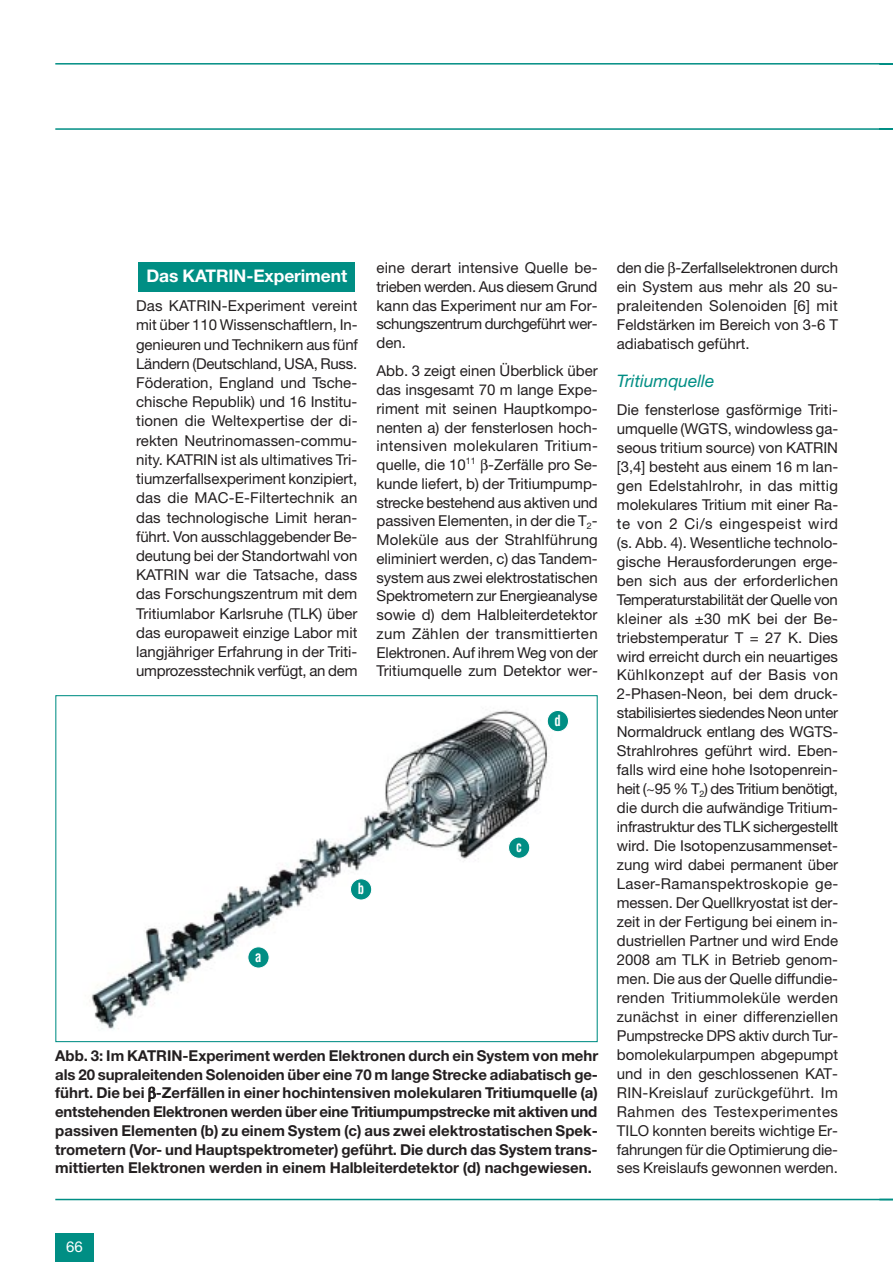
<style>
.page{position:relative;width:893px;height:1262px;background:#fff}
.page>*{position:absolute;margin:0;border:0;box-sizing:border-box;transform-origin:0 0}
.t1{font:700 17.4px "Helvetica Neue";letter-spacing:-.005em;color:#fff}
.t2{font:italic 17.25px "Helvetica Neue";color:#008e84}
.t3{font:15px/18.9px "Helvetica Neue";color:#231f20;text-align:justify}
.t4{font:700 15px/18.8px "Helvetica Neue";color:#231f20;text-align:justify}
.t5{font:700 condensed 15px "Helvetica";color:#fff;scale:.85 1}
.t6{font:15px "Helvetica Neue";color:#fff}
</style>
<div class="page">
<div style="left:138px;top:262px;width:216px;height:30px;background:#008e84"></div>
<hr style="left:55px;top:63px;width:837px;height:2px;background:#008e84">
<hr style="left:55px;top:128px;width:837px;height:2px;background:#008e84">
<hr style="left:55px;top:1198px;width:837px;height:2px;background:#008e84">
<div style="left:55px;top:1233px;width:39px;height:29px;background:#008e84"></div>
<img style="left:89px;top:710px;width:459px;height:320px">
<svg style="left:247px;top:946px;width:23px;height:22px"></svg>
<svg style="left:508px;top:836px;width:22px;height:22px"></svg>
<svg style="left:350px;top:878px;width:22px;height:22px"></svg>
<svg style="left:546px;top:710px;width:23px;height:22px"></svg>
<p class="t1" style="left:146px;top:270px;width:202px">Das KATRIN-Experiment</p>
<p class="t3" style="left:136px;top:297px;width:223px">Das KATRIN-Experiment vereint mit über 110 Wissenschaftlern, In&shy;genieuren und Technikern aus fünf Ländern (Deutschland, USA, Russ.<br>Föderation, England und Tsche&shy;chische Republik) und 16 Institu&shy;tionen die Weltexpertise der di&shy;rekten Neutrinomassen-commu&shy;nity. KATRIN ist als ultimatives Tri&shy;tiumzerfallsexperiment konzipiert, das die MAC-E-Filtertechnik an das technologische Limit heran&shy;führt. Von ausschlaggebender Be&shy;deutung bei der Standortwahl von KATRIN war die Tatsache, dass das Forschungszentrum mit dem Tritiumlabor Karlsruhe (TLK) über das europaweit einzige Labor mit langjähriger Erfahrung in der Triti&shy;umprozesstechnik verfügt, an dem</p>
<p class="t3" style="left:376px;top:260px;width:223px">eine derart intensive Quelle be&shy;trieben werden. Aus diesem Grund kann das Experiment nur am For&shy;schungszentrum durchgeführt wer&shy;den.</p>
<p class="t3" style="left:376px;top:363px;width:223px">Abb. 3 zeigt einen Überblick über das insgesamt 70 m lange Expe&shy;riment mit seinen Hauptkompo&shy;nenten a) der fensterlosen hoch&shy;intensiven molekularen Tritium&shy;quelle, die 10<sup>11</sup> -Zerfälle pro Se&shy;kunde liefert, b) der Tritiumpump&shy;strecke bestehend aus aktiven und passiven Elementen, in der die T<sub>2</sub>- Moleküle aus der Strahlführung eliminiert werden, c) das Tandem&shy;system aus zwei elektrostatischen Spektrometern zur Energieanalyse sowie d) dem Halbleiterdetektor zum Zählen der transmittierten Elektronen. Auf ihrem Weg von der Tritiumquelle zum Detektor wer-</p>
<p class="t5" style="left:554px;top:714px;width:9px">d</p>
<p class="t5" style="left:255px;top:950px;width:9px">a</p>
<p class="t5" style="left:358px;top:883px;width:9px">b</p>
<p class="t5" style="left:516px;top:840px;width:8px">c</p>
<p class="t4" style="left:55px;top:1047px;width:544px">Abb. 3: Im KATRIN-Experiment werden Elektronen durch ein System von mehr als 20 supraleitenden Solenoiden über eine 70 m lange Strecke adiabatisch ge&shy;führt. Die bei -Zerfällen in einer hochintensiven molekularen Tritiumquelle (a) entstehenden Elektronen werden über eine Tritiumpumpstrecke mit aktiven und passiven Elementen (b) zu einem System (c) aus zwei elektrostatischen Spek&shy;trometern (Vor- und Hauptspektrometer) geführt. Die durch das System trans&shy;mittierten Elektronen werden in einem Halbleiterdetektor (d) nachgewiesen.</p>
<p class="t3" style="left:617px;top:260px;width:223px">den die -Zerfallselektronen durch ein System aus mehr als 20 su&shy;praleitenden Solenoiden [6] mit Feldstärken im Bereich von 3-6 T adiabatisch geführt.</p>
<p class="t2" style="left:617px;top:374px;width:99px">Tritiumquelle</p>
<p class="t3" style="left:617px;top:402px;width:223px">Die fensterlose gasförmige Triti&shy;umquelle (WGTS, windowless ga&shy;seous tritium source) von KATRIN [3,4] besteht aus einem 16 m lan&shy;gen Edelstahlrohr, in das mittig molekulares Tritium mit einer Ra&shy;te von 2 Ci/s eingespeist wird (s. Abb. 4). Wesentliche technolo&shy;gische Herausforderungen erge&shy;ben sich aus der erforderlichen Temperaturstabilität der Quelle von kleiner als ±30 mK bei der Be&shy;triebstemperatur T = 27 K. Dies wird erreicht durch ein neuartiges Kühlkonzept auf der Basis von 2-Phasen-Neon, bei dem druck&shy;stabilisiertes siedendes Neon unter Normaldruck entlang des WGTS-Strahlrohres geführt wird. Eben&shy;falls wird eine hohe Isotopenrein&shy;heit (~95 % T<sub>2</sub>) des Tritium benötigt, die durch die aufwändige Tritium&shy;infrastruktur des TLK sichergestellt wird. Die Isotopenzusammenset&shy;zung wird dabei permanent über Laser-Ramanspektroskopie ge&shy;messen. Der Quellkryostat ist der&shy;zeit in der Fertigung bei einem in&shy;dustriellen Partner und wird Ende 2008 am TLK in Betrieb genom&shy;men. Die aus der Quelle diffundie&shy;renden Tritiummoleküle werden zunächst in einer differenziellen Pumpstrecke DPS aktiv durch Tur&shy;bomolekularpumpen abgepumpt und in den geschlossenen KAT-RIN-Kreislauf zurückgeführt. Im Rahmen des Testexperimentes TILO konnten bereits wichtige Er&shy;fahrungen für die Optimierung die&shy;ses Kreislaufs gewonnen werden.</p>
<p class="t6" style="left:66px;top:1241px;width:18px">66</p>
</div>
